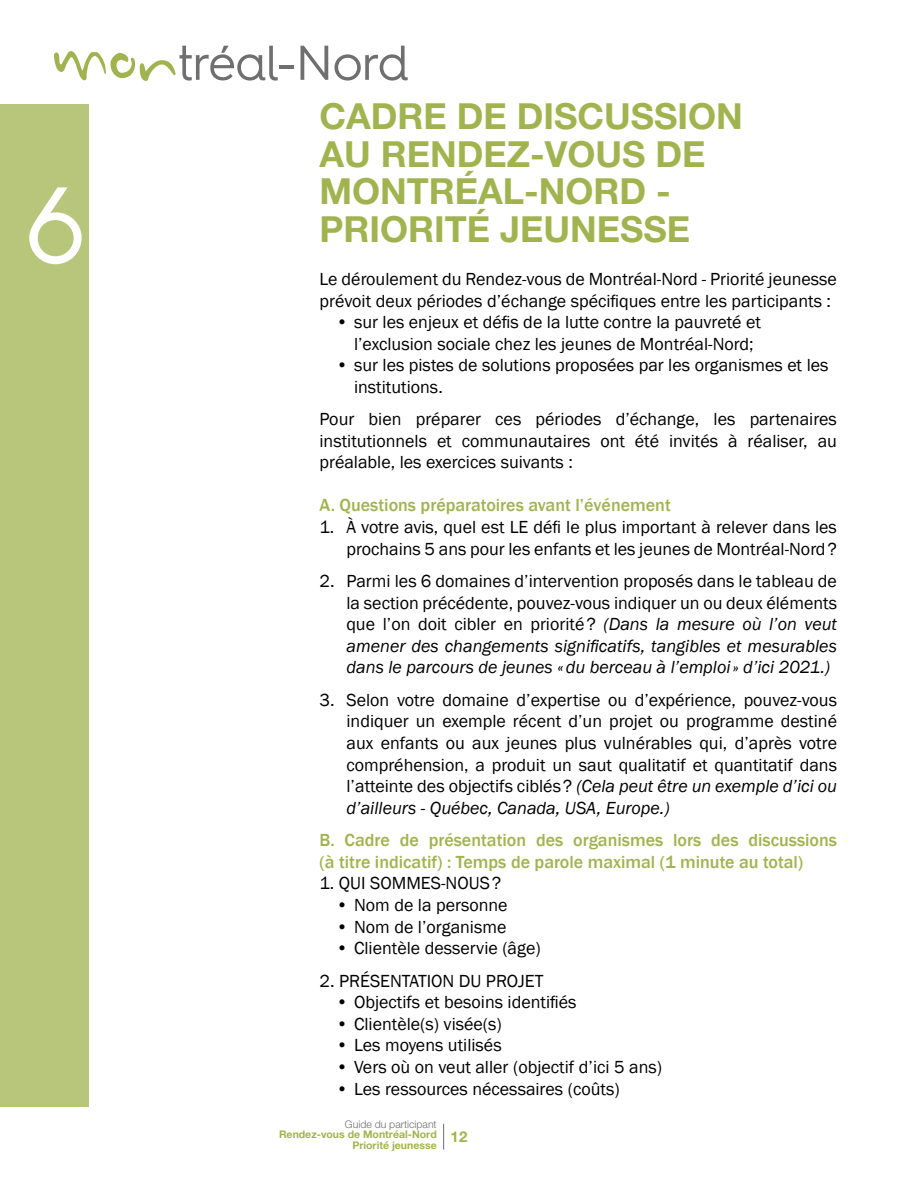
<style>
.page{position:relative;width:918px;height:1188px;background:#fff}
.page>*{position:absolute;margin:0;border:0;box-sizing:border-box;transform-origin:0 0}
.t1{font:108px "Hurme Geometric Sans 4";color:#fff}
.t2{font:700 36px/37.5px "Helvetica Neue LT Pro";color:#a1b34f}
.t3{font:18px/21.6px "Franklin Gothic";color:#000;text-align:justify}
.t4{font:500 18px/21.6px "Franklin Gothic";color:#a1b34f}
.t5{font:700 15px "Helvetica Neue LT Pro";color:#a1b34f}
.t6{font:700 10.5px/10.5px "Helvetica Neue LT Pro";color:#a1b34f;text-align:right}
.t7{font:300 10.5px "Helvetica Neue LT Pro";color:#6f6f6f}
.s1{font-style:italic}
</style>
<div class="page">
<svg style="left:443px;top:1124px;width:1px;height:26px"></svg>
<svg style="left:54px;top:46px;width:224px;height:35px"></svg>
<hr style="left:279px;top:65px;width:15px;height:4px;background:#6f6f6f">
<svg style="left:301px;top:46px;width:27px;height:34px"></svg>
<svg style="left:335px;top:46px;width:73px;height:35px"></svg>
<div style="left:0;top:105px;width:89px;height:1002px;background:#b8c67b"></div>
<h1 class="t1" style="left:25px;top:149px;width:62px">6</h1>
<h2 class="t2" style="left:320px;top:97px;width:425px">CADRE DE DISCUSSION<br>AU RENDEZ-VOUS DE<br>MONTRÉAL-NORD -<br>PRIORITÉ JEUNESSE</h2>
<p class="t3" style="left:320px;top:269px;width:519px">Le déroulement du Rendez-vous de Montréal-Nord - Priorité jeunesse prévoit deux périodes d’échange spécifiques entre les participants :</p>
<p class="t3" style="left:336px;top:312px;width:426px;text-align:center">• sur les enjeux et défis de la lutte contre la pauvreté et l’exclusion sociale chez les jeunes de Montréal-Nord;</p>
<p class="t3" style="left:354px;top:355px;width:476px;text-indent:-18px">• sur les pistes de solutions proposées par les organismes et les institutions.</p>
<p class="t3" style="left:320px;top:409px;width:519px">Pour bien préparer ces périodes d’échange, les partenaires institutionnels et communautaires ont été invités à réaliser, au préalable, les exercices suivants :</p>
<p class="t4" style="left:320px;top:495px;width:353px">A. Questions préparatoires avant l’événement</p>
<p class="t3" style="left:320px;top:517px;width:519px;text-align:right">1. À votre avis, quel est LE défi le plus important à relever dans les prochains 5 ans pour les enfants et les jeunes de Montréal-Nord?</p>
<p class="t3" style="left:346px;top:571px;width:492px;text-indent:-27px">2. Parmi les 6 domaines d’intervention proposés dans le tableau de la section précédente, pouvez-vous indiquer un ou deux éléments que l’on doit cibler en priorité? <span class="s1">(Dans la mesure où l’on veut amener des changements significatifs, tangibles et mesurables dans le parcours de jeunes «du berceau à l’emploi» d’ici 2021.)</span></p>
<p class="t3" style="left:347px;top:689px;width:492px;text-indent:-27px">3. Selon votre domaine d’expertise ou d’expérience, pouvez-vous indiquer un exemple récent d’un projet ou programme destiné aux enfants ou aux jeunes plus vulnérables qui, d’après votre compréhension, a produit un saut qualitatif et quantitatif dans l’atteinte des objectifs ciblés? <span class="s1">(Cela peut être un exemple d’ici ou d’ailleurs - Québec, Canada, USA, Europe.)</span></p>
<p class="t4" style="left:320px;top:830px;width:519px">B. Cadre de présentation des organismes lors des discussions (à titre indicatif) : Temps de parole maximal (1 minute au total)</p>
<p class="t3" style="left:320px;top:873px;width:183px">1. QUI SOMMES-NOUS?</p>
<p class="t3" style="left:336px;top:895px;width:173px">• Nom de la personne</p>
<p class="t3" style="left:336px;top:916px;width:172px">• Nom de l’organisme</p>
<p class="t3" style="left:336px;top:938px;width:206px">• Clientèle desservie (âge)</p>
<p class="t3" style="left:320px;top:970px;width:226px">2. PRÉSENTATION DU PROJET</p>
<p class="t3" style="left:336px;top:992px;width:242px">• Objectifs et besoins identifiés</p>
<p class="t3" style="left:336px;top:1013px;width:167px">• Clientèle(s) visée(s)</p>
<p class="t3" style="left:336px;top:1035px;width:167px">• Les moyens utilisés</p>
<p class="t3" style="left:336px;top:1057px;width:328px">• Vers où on veut aller (objectif d’ici 5 ans)</p>
<p class="t3" style="left:336px;top:1078px;width:285px">• Les ressources nécessaires (coûts)</p>
<p class="t7" style="left:345px;top:1118px;width:93px">Guide du participant</p>
<p class="t6" style="left:279px;top:1129px;width:159px">Rendez-vous de Montréal-Nord<br>Priorité jeunesse</p>
<p class="t5" style="left:451px;top:1127px;width:18px">12</p>
</div>
